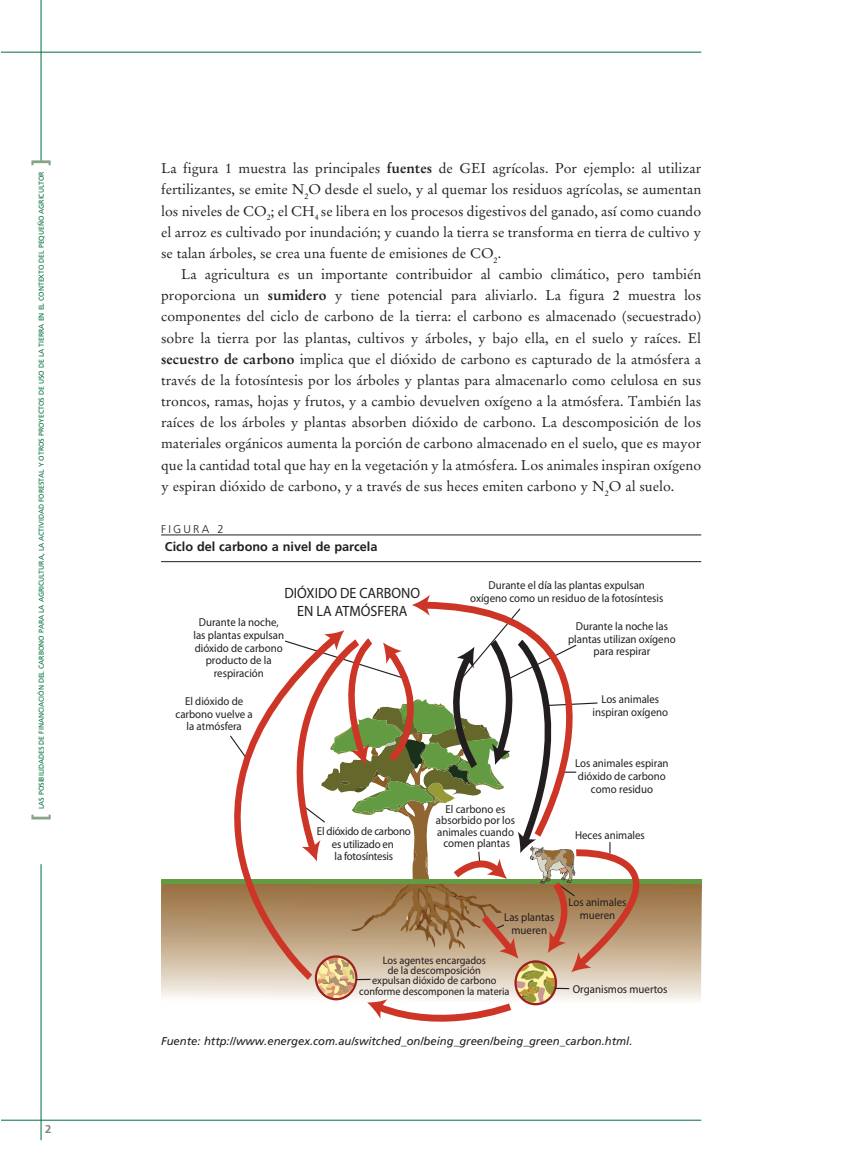
<style>
.page{position:relative;width:842px;height:1173px;background:#fff}
.page>*{position:absolute;margin:0;border:0;box-sizing:border-box;transform-origin:0 0}
.t1{font:700 21.45px "Frutiger LT Std";color:#86a486}
.t2{font:14.85px/17.9px "Myriad Pro";color:#221e1f;text-align:center;scale:.95 1}
.t3{font:14.1px/21.1px "Stempel Garamond";color:#231f20;text-align:justify}
.t4{font:700 12.75px "Frutiger LT Std";color:#231f20}
.t5{font:11.55px/12.6px "Myriad Pro";color:#221e1f;text-align:center;scale:.95 1}
.t6{font:11.55px/12.6px "Myriad Pro";letter-spacing:-.02em;color:#221e1f;text-align:center;scale:.95 1}
.t7{font:italic 11.25px "Frutiger LT Std";color:#231f20}
.t8{font:300 11.25px "Frutiger LT Std";letter-spacing:.2em;color:#231f20}
.t9{font:700 11.25px "Frutiger LT Std";color:#808285}
.t10{font:10.95px/10.4px "Myriad Pro";color:#221e1f;text-align:center;scale:.95 1}
.t11{font:7.05px "Frutiger LT Std";letter-spacing:-.01em;color:#00703c}
.s1{font-weight:700}
</style>
<div class="page">
<hr style="left:1px;top:1120px;width:700px;height:1px;background:#00703c">
<hr style="left:1px;top:52px;width:700px;height:1px;background:#00703c">
<hr style="left:41px;top:864px;width:1px;height:276px;background:#00703c">
<hr style="left:41px;top:0;width:1px;height:162px;background:#00703c">
<hr style="left:161px;top:535px;width:540px;height:1px;background:#231f20">
<hr style="left:161px;top:561px;width:540px;height:1px;background:#231f20">
<svg style="left:161px;top:984px;width:106px;height:14px"></svg>
<svg style="left:161px;top:710px;width:106px;height:274px"></svg>
<svg style="left:267px;top:595px;width:435px;height:427px"></svg>
<h1 class="t1" style="left:31px;top:166px;width:9px;rotate:-90deg">]</h1>
<p class="t11" style="left:38px;top:809px;width:639px;rotate:-90deg">LAS POSIBILIDADES DE FINANCIACIÓN DEL CARBONO PARA LA AGRICULTURA, LA ACTIVIDAD FORESTAL Y OTROS PROYECTOS DE USO DE LA TIERRA EN EL CONTEXTO DEL PEQUEÑO AGRICULTOR</p>
<h1 class="t1" style="left:31px;top:821px;width:9px;rotate:-90deg">[</h1>
<p class="t9" style="left:45px;top:1125px;width:8px">2</p>
<p class="t3" style="left:161px;top:159px;width:542px">La figura 1 muestra las principales <span class="s1">fuentes</span> de GEI agrícolas. Por ejemplo: al utilizar fertilizantes, se emite N<sub>2</sub>O desde el suelo, y al quemar los residuos agrícolas, se aumentan los niveles de CO<sub>2</sub>; el CH<sub>4</sub> se libera en los procesos digestivos del ganado, así como cuando el arroz es cultivado por inundación; y cuando la tierra se transforma en tierra de cultivo y se talan árboles, se crea una fuente de emisiones de CO<sub>2</sub>.</p>
<p class="t3" style="left:161px;top:265px;width:542px;text-indent:20px">La agricultura es un importante contribuidor al cambio climático, pero también proporciona un <span class="s1">sumidero</span> y tiene potencial para aliviarlo. La figura 2 muestra los componentes del ciclo de carbono de la tierra: el carbono es almacenado (secuestrado) sobre la tierra por las plantas, cultivos y árboles, y bajo ella, en el suelo y raíces. El <span class="s1">secuestro de carbono</span> implica que el dióxido de carbono es capturado de la atmósfera a través de la fotosíntesis por los árboles y plantas para almacenarlo como celulosa en sus troncos, ramas, hojas y frutos, y a cambio devuelven oxígeno a la atmósfera. También las raíces de los árboles y plantas absorben dióxido de carbono. La descomposición de los materiales orgánicos aumenta la porción de carbono almacenado en el suelo, que es mayor que la cantidad total que hay en la vegetación y la atmósfera. Los animales inspiran oxígeno y espiran dióxido de carbono, y a través de sus heces emiten carbono y N<sub>2</sub>O al suelo.</p>
<p class="t8" style="left:161px;top:523px;width:64px">FIGURA 2</p>
<p class="t4" style="left:165px;top:542px;width:214px">Ciclo del carbono a nivel de parcela</p>
<p class="t2" style="left:284px;top:585px;width:144px">DIÓXIDO DE CARBONO<br>EN LA ATMÓSFERA</p>
<p class="t5" style="left:470px;top:580px;width:205px">Durante el día las plantas expulsan oxígeno como un residuo de la fotosíntesis</p>
<p class="t5" style="left:568px;top:621px;width:115px">Durante la noche las plantas utilizan oxígeno para respirar</p>
<p class="t5" style="left:592px;top:694px;width:81px">Los animales inspiran oxígeno</p>
<p class="t5" style="left:193px;top:617px;width:97px">Durante la noche, las plantas expulsan dióxido de carbono producto de la respiración</p>
<p class="t5" style="left:175px;top:696px;width:83px">El dióxido de carbono vuelve a la atmósfera</p>
<p class="t6" style="left:317px;top:826px;width:100px">El dióxido de carbono es utilizado en<br>la fotosíntesis</p>
<p class="t5" style="left:436px;top:804px;width:85px;line-height:11.6px">El carbono es absorbido por los animales cuando comen plantas</p>
<p class="t5" style="left:504px;top:912px;width:54px">Las plantas mueren</p>
<p class="t10" style="left:359px;top:955px;width:160px">Los agentes encargados<br>de la descomposición<br>expulsan dióxido de carbono conforme descomponen la materia</p>
<p class="t5" style="left:575px;top:758px;width:100px">Los animales espiran dióxido de carbono como residuo</p>
<p class="t5" style="left:575px;top:829px;width:75px">Heces animales</p>
<p class="t5" style="left:568px;top:897px;width:62px">Los animales mueren</p>
<p class="t5" style="left:573px;top:984px;width:101px">Organismos muertos</p>
<p class="t7" style="left:161px;top:1036px;width:473px">Fuente: http://www.energex.com.au/switched_on/being_green/being_green_carbon.html.</p>
</div>
